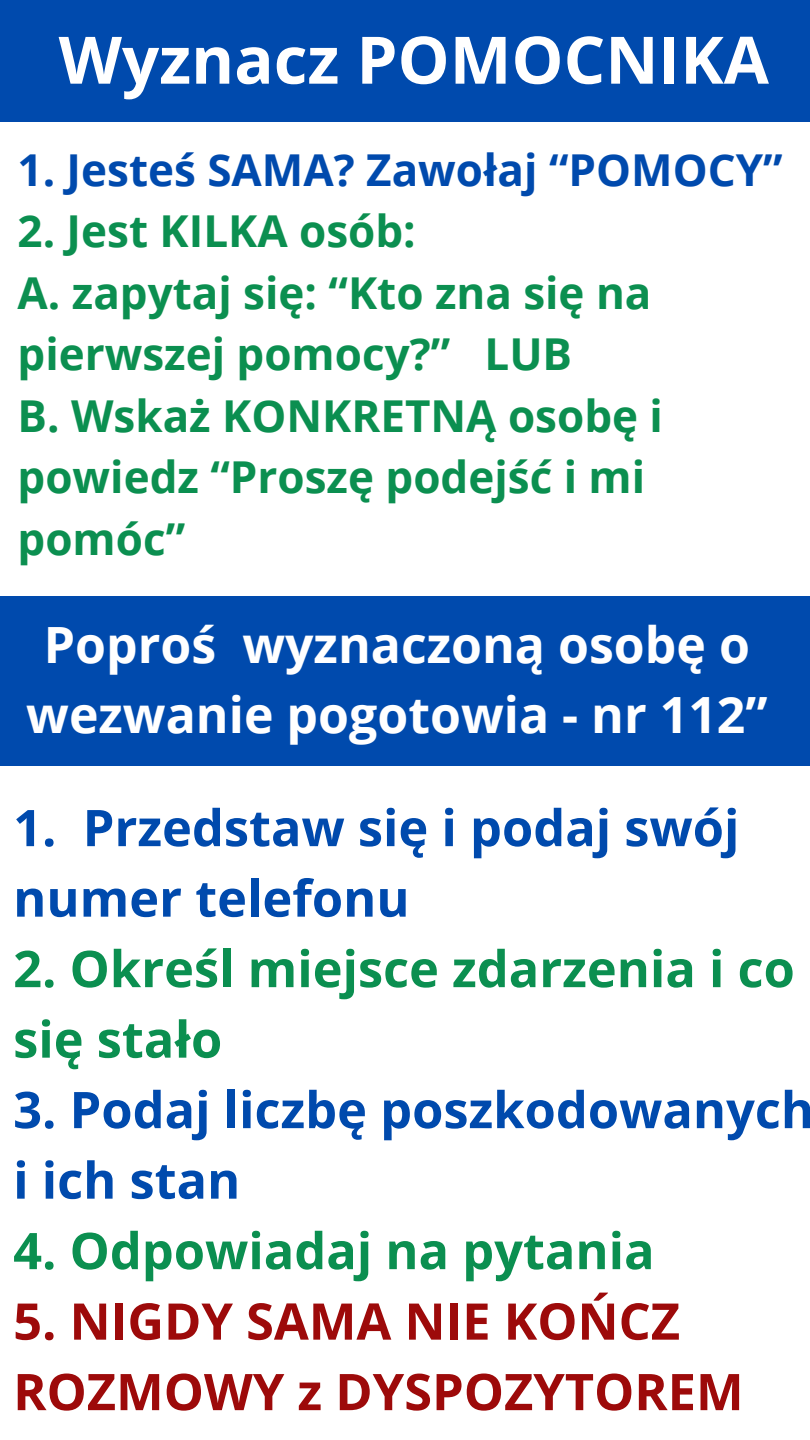
<style>
.page{position:relative;width:810px;height:1440px;background:#fff}
.page>*{position:absolute;margin:0;border:0;box-sizing:border-box;transform-origin:0 0}
.t1{font:700 65.5px "Open Sans";color:#fff}
.t2{font:700 50.6px/70.5px "Open Sans";color:#004aad}
.t3{font:700 50.6px/70.5px "Open Sans";color:#0b8f50}
.t4{font:700 50.6px/70.5px "Open Sans";color:#9d0a0a}
.t5{font:700 50px/69.8px "Open Sans";color:#fff;text-align:center}
.t6{font:700 44px/61.5px "Open Sans";color:#0b8f50}
.t7{font:700 44px "Open Sans";color:#004aad}
</style>
<div class="page">
<div style="left:0;top:0;width:810px;height:121px;background:#004aad"></div>
<div style="left:1px;top:596px;width:809px;height:169px;background:#004aad"></div>
<p class="t1" style="left:59px;top:14px;width:712px">Wyznacz POMOCNIKA</p>
<h1 class="t7" style="left:18px;top:139px;width:767px">1. Jesteś SAMA? Zawołaj “POMOCY”</h1>
<p class="t6" style="left:18px;top:199px;width:400px">2. Jest KILKA osób:</p>
<p class="t6" style="left:18px;top:261px;width:635px">A. zapytaj się: “Kto zna się na pierwszej pomocy?” LUB</p>
<p class="t6" style="left:18px;top:384px;width:647px">B. Wskaż KONKRETNĄ osobę i powiedz “Proszę podejść i mi pomóc”</p>
<h2 class="t5" style="left:26px;top:609px;width:743px">Poproś wyznaczoną osobę o wezwanie pogotowia - nr 112”</h2>
<h2 class="t2" style="left:13px;top:791px;width:728px">1. Przedstaw się i podaj swój numer telefonu</h2>
<h2 class="t3" style="left:13px;top:932px;width:783px">2. Określ miejsce zdarzenia i co się stało</h2>
<h2 class="t2" style="left:13px;top:1073px;width:802px">3. Podaj liczbę poszkodowanych i ich stan</h2>
<h2 class="t3" style="left:13px;top:1214px;width:643px">4. Odpowiadaj na pytania</h2>
<h2 class="t4" style="left:13px;top:1285px;width:732px">5. NIGDY SAMA NIE KOŃCZ<br>ROZMOWY z DYSPOZYTOREM</h2>
</div>
